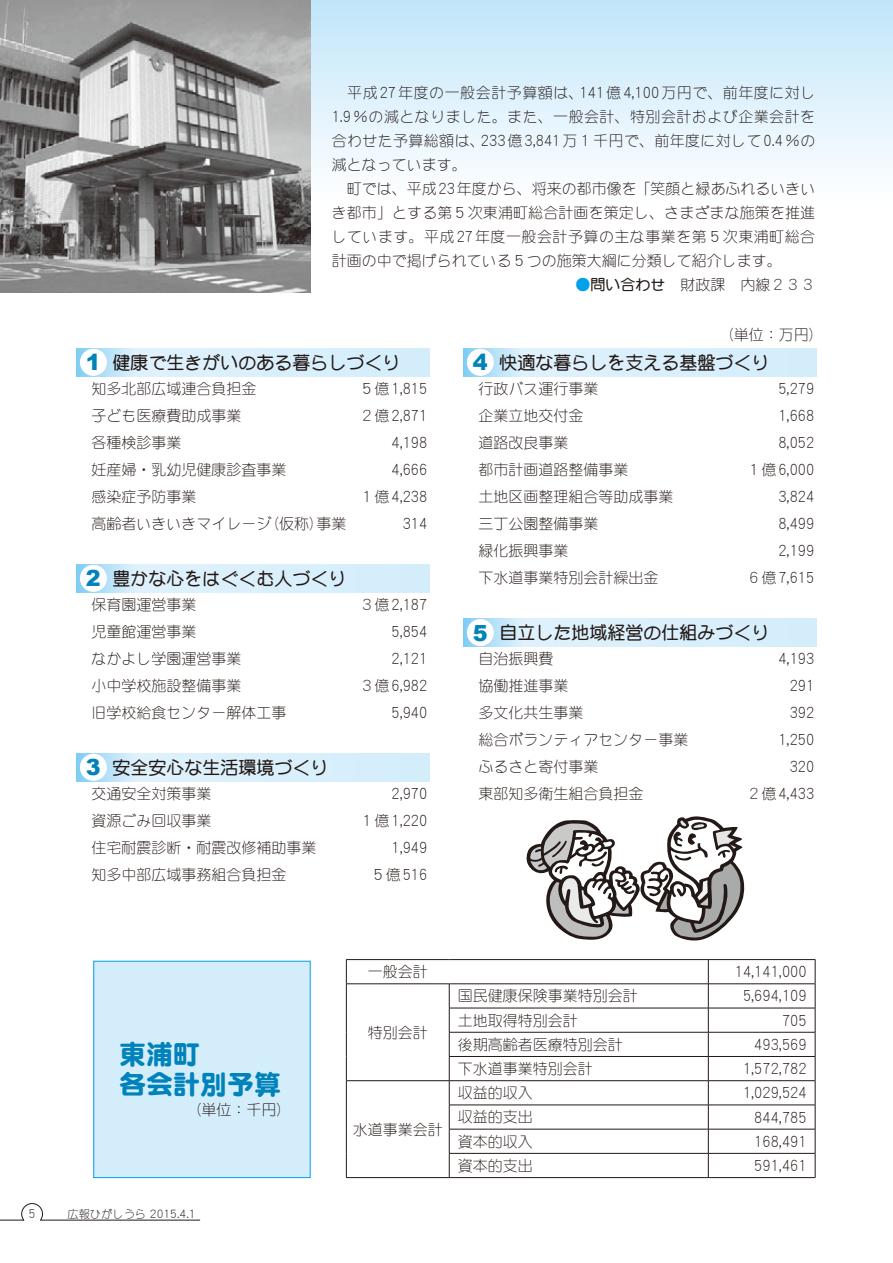
<style>
.page{position:relative;width:893px;height:1263px;background:#fff}
.page>*{position:absolute;margin:0;border:0;box-sizing:border-box;transform-origin:0 0}
.t1{font:27px/30px "DF Maru Gothic Std W9 90 msp RKSJ H";color:#0082ba}
.t2{font:900 22.2px "Arial";color:#0082ba}
.t3{font:18px "DF Maru Gothic Std W7 90 msp RKSJ H";color:#231916}
.t4{font:17.1px "DFSM Gothic Std W2 90 msp RKSJ H";color:#231916;scale:.88 1}
.t5{font:15px/24px "DFSM Gothic Std W2 90 msp RKSJ H";color:#231916}
.t6{font:13.65px "DFSM Gothic Std W2 90 msp RKSJ H";color:#231916;scale:.88 1}
.t7{font:12.75px "DFSM Gothic Std W2 90 msp RKSJ H";color:#231916;scale:.96 1}
.s1{font-size:17.1px}
.s2{font-family:"DF Maru Gothic Std W7 90 msp RKSJ H";color:#00a1e9}
.s3{font-family:"DF Maru Gothic Std W7 90 msp RKSJ H"}
.s4{font-size:15px}
.s5{font-size:11.25px}
</style>
<div class="page">
<div style="left:0;top:0;width:893px;height:208px;background:linear-gradient(to bottom,#c1e5f9,#fff)"></div>
<svg style="left:77px;top:349px;width:352px;height:27px;background:#d6eefb"></svg>
<div style="left:80px;top:349px;width:27px;height:27px;background:#fff;border-radius:50%"></div>
<svg style="left:77px;top:565px;width:352px;height:27px;background:#d6eefb"></svg>
<div style="left:80px;top:565px;width:27px;height:27px;background:#fff;border-radius:50%"></div>
<svg style="left:77px;top:754px;width:352px;height:27px;background:#d6eefb"></svg>
<div style="left:80px;top:754px;width:27px;height:27px;background:#fff;border-radius:50%"></div>
<svg style="left:463px;top:349px;width:353px;height:27px;background:#d5edfb"></svg>
<div style="left:467px;top:349px;width:27px;height:27px;background:#fff;border-radius:50%"></div>
<svg style="left:463px;top:619px;width:353px;height:27px;background:#d5edfb"></svg>
<div style="left:467px;top:619px;width:27px;height:27px;background:#fff;border-radius:50%"></div>
<div style="left:94px;top:961px;width:216px;height:217px;background:#d3edfb"></div>
<img style="left:0;top:0;width:310px;height:292px">
<hr style="left:346px;top:959px;width:103px;height:1px;background:#231916">
<hr style="left:449px;top:959px;width:366px;height:1px;background:#231916">
<hr style="left:346px;top:984px;width:103px;height:1px;background:#231916">
<hr style="left:449px;top:984px;width:259px;height:1px;background:#231916">
<hr style="left:708px;top:984px;width:107px;height:1px;background:#231916">
<hr style="left:449px;top:1008px;width:259px;height:1px;background:#231916">
<hr style="left:708px;top:1008px;width:107px;height:1px;background:#231916">
<hr style="left:449px;top:1032px;width:259px;height:1px;background:#231916">
<hr style="left:708px;top:1032px;width:107px;height:1px;background:#231916">
<hr style="left:449px;top:1056px;width:259px;height:1px;background:#231916">
<hr style="left:708px;top:1056px;width:107px;height:1px;background:#231916">
<hr style="left:346px;top:1080px;width:103px;height:1px;background:#231916">
<hr style="left:449px;top:1080px;width:259px;height:1px;background:#231916">
<hr style="left:708px;top:1080px;width:107px;height:1px;background:#231916">
<hr style="left:449px;top:1105px;width:259px;height:1px;background:#231916">
<hr style="left:708px;top:1105px;width:107px;height:1px;background:#231916">
<hr style="left:449px;top:1129px;width:259px;height:1px;background:#231916">
<hr style="left:708px;top:1129px;width:107px;height:1px;background:#231916">
<svg style="left:346px;top:960px;width:1px;height:217px"></svg>
<hr style="left:449px;top:1153px;width:259px;height:1px;background:#231916">
<svg style="left:449px;top:984px;width:1px;height:193px"></svg>
<hr style="left:708px;top:1153px;width:107px;height:1px;background:#231916">
<svg style="left:708px;top:960px;width:1px;height:217px"></svg>
<svg style="left:815px;top:960px;width:1px;height:217px"></svg>
<hr style="left:346px;top:1177px;width:469px;height:1px;background:#231916">
<svg style="left:526px;top:816px;width:219px;height:125px"></svg>
<hr style="left:40px;top:1220px;width:160px;height:1px;background:#231916">
<svg style="left:0;top:1203px;width:43px;height:18px"></svg>
<p class="t5" style="left:332px;top:82px;width:485px">　平成<span class="s1">27</span>年度の一般会計予算額は、<span class="s1">141</span>億<span class="s1">4,100</span>万円で、前年度に対し<span class="s1">1.9</span>％の減となりました。また、一般会計、特別会計および企業会計を合わせた予算総額は、<span class="s1">233</span>億<span class="s1">3,841</span>万１千円で、前年度に対して<span class="s1">0.4</span>％の減となっています。<br>　町では、平成<span class="s1">23</span>年度から、将来の都市像を「笑顔と緑あふれるいきいき都市」とする第５次東浦町総合計画を策定し、さまざまな施策を推進しています。平成<span class="s1">27</span>年度一般会計予算の主な事業を第５次東浦町総合計画の中で掲げられている５つの施策大綱に分類して紹介します。</p>
<p class="t5" style="left:575px;top:274px;width:241px"><span class="s2">●</span><span class="s3">問い合わせ</span>　財政課　内線２３３</p>
<p class="t3" style="left:113px;top:356px;width:289px">健康で生きがいのある暮らしづくり</p>
<p class="t5" style="left:92px;top:378px;width:166px">知多北部広域連合負担金</p>
<p class="t4" style="left:360px;top:381px;width:79px"><span class="s4">５億</span>1,815</p>
<p class="t5" style="left:92px;top:405px;width:151px">子ども医療費助成事業</p>
<p class="t4" style="left:360px;top:408px;width:79px"><span class="s4">２億</span>2,871</p>
<p class="t5" style="left:92px;top:432px;width:91px">各種検診事業</p>
<p class="t4" style="left:391px;top:435px;width:42px">4,198</p>
<p class="t5" style="left:92px;top:459px;width:196px">妊産婦・乳幼児健康診査事業</p>
<p class="t4" style="left:391px;top:462px;width:42px">4,666</p>
<p class="t5" style="left:92px;top:486px;width:106px">感染症予防事業</p>
<p class="t4" style="left:360px;top:489px;width:79px"><span class="s4">１億</span>4,238</p>
<p class="t5" style="left:92px;top:513px;width:256px">高齢者いきいきマイレージ（仮称）事業</p>
<p class="t4" style="left:403px;top:516px;width:30px">314</p>
<p class="t3" style="left:113px;top:572px;width:235px">豊かな心をはぐくむ人づくり</p>
<p class="t5" style="left:92px;top:594px;width:106px">保育園運営事業</p>
<p class="t4" style="left:360px;top:597px;width:79px"><span class="s4">３億</span>2,187</p>
<p class="t5" style="left:92px;top:621px;width:106px">児童館運営事業</p>
<p class="t4" style="left:391px;top:624px;width:42px">5,854</p>
<p class="t5" style="left:92px;top:648px;width:151px">なかよし学園運営事業</p>
<p class="t4" style="left:391px;top:651px;width:42px">2,121</p>
<p class="t5" style="left:92px;top:675px;width:151px">小中学校施設整備事業</p>
<p class="t4" style="left:360px;top:678px;width:79px"><span class="s4">３億</span>6,982</p>
<p class="t5" style="left:92px;top:702px;width:196px">旧学校給食センター解体工事</p>
<p class="t4" style="left:391px;top:705px;width:42px">5,940</p>
<p class="t3" style="left:113px;top:761px;width:217px">安全安心な生活環境づくり</p>
<p class="t5" style="left:92px;top:783px;width:121px">交通安全対策事業</p>
<p class="t4" style="left:391px;top:786px;width:42px">2,970</p>
<p class="t5" style="left:92px;top:810px;width:121px">資源ごみ回収事業</p>
<p class="t4" style="left:360px;top:813px;width:79px"><span class="s4">１億</span>1,220</p>
<p class="t5" style="left:92px;top:837px;width:226px">住宅耐震診断・耐震改修補助事業</p>
<p class="t4" style="left:391px;top:840px;width:42px">1,949</p>
<p class="t5" style="left:92px;top:864px;width:196px">知多中部広域事務組合負担金</p>
<p class="t4" style="left:371px;top:867px;width:66px"><span class="s4">５億</span>516</p>
<h2 class="t2" style="left:86px;top:346px;width:16px">1</h2>
<h2 class="t2" style="left:86px;top:562px;width:16px">2</h2>
<h2 class="t2" style="left:86px;top:751px;width:16px">3</h2>
<p class="t5" style="left:719px;top:325px;width:106px">（単位：万円）</p>
<h2 class="t2" style="left:473px;top:346px;width:16px">4</h2>
<p class="t3" style="left:499px;top:356px;width:271px">快適な暮らしを支える基盤づくり</p>
<p class="t5" style="left:478px;top:378px;width:121px">行政バス運行事業</p>
<p class="t4" style="left:778px;top:381px;width:42px">5,279</p>
<p class="t5" style="left:478px;top:405px;width:106px">企業立地交付金</p>
<p class="t4" style="left:778px;top:408px;width:42px">1,668</p>
<p class="t5" style="left:478px;top:432px;width:91px">道路改良事業</p>
<p class="t4" style="left:778px;top:435px;width:42px">8,052</p>
<p class="t5" style="left:478px;top:459px;width:151px">都市計画道路整備事業</p>
<p class="t4" style="left:746px;top:462px;width:79px"><span class="s4">１億</span>6,000</p>
<p class="t5" style="left:478px;top:486px;width:196px">土地区画整理組合等助成事業</p>
<p class="t4" style="left:778px;top:489px;width:42px">3,824</p>
<p class="t5" style="left:478px;top:513px;width:121px">三丁公園整備事業</p>
<p class="t4" style="left:778px;top:516px;width:42px">8,499</p>
<p class="t5" style="left:478px;top:540px;width:91px">緑化振興事業</p>
<p class="t4" style="left:778px;top:543px;width:42px">2,199</p>
<p class="t5" style="left:478px;top:567px;width:181px">下水道事業特別会計繰出金</p>
<p class="t4" style="left:746px;top:570px;width:79px"><span class="s4">６億</span>7,615</p>
<p class="t3" style="left:499px;top:626px;width:271px">自立した地域経営の仕組みづくり</p>
<p class="t5" style="left:478px;top:648px;width:76px">自治振興費</p>
<p class="t4" style="left:778px;top:651px;width:42px">4,193</p>
<p class="t5" style="left:478px;top:675px;width:91px">協働推進事業</p>
<p class="t4" style="left:790px;top:678px;width:30px">291</p>
<p class="t5" style="left:478px;top:702px;width:106px">多文化共生事業</p>
<p class="t4" style="left:790px;top:705px;width:30px">392</p>
<p class="t5" style="left:478px;top:729px;width:211px">総合ボランティアセンター事業</p>
<p class="t4" style="left:778px;top:732px;width:42px">1,250</p>
<p class="t5" style="left:478px;top:756px;width:121px">ふるさと寄付事業</p>
<p class="t4" style="left:790px;top:759px;width:30px">320</p>
<p class="t5" style="left:478px;top:783px;width:166px">東部知多衛生組合負担金</p>
<p class="t4" style="left:746px;top:786px;width:79px"><span class="s4">２億</span>4,433</p>
<h2 class="t2" style="left:473px;top:616px;width:16px">5</h2>
<h1 class="t1" style="left:119px;top:1043px;width:163px">東浦町<br>各会計別予算</h1>
<p class="t5" style="left:186px;top:1100px;width:106px">（単位：千円）</p>
<p class="t6" style="left:29px;top:1207px;width:9px">5</p>
<p class="t7" style="left:67px;top:1208px;width:135px"><span class="s5">広報ひがしうら</span> 2015.4.1</p>
<p class="t5" style="left:368px;top:961px;width:61px">一般会計</p>
<p class="t4" style="left:735px;top:964px;width:83px">14,141,000</p>
<p class="t5" style="left:368px;top:1022px;width:61px">特別会計</p>
<p class="t5" style="left:353px;top:1119px;width:91px">水道事業会計</p>
<p class="t5" style="left:458px;top:986px;width:181px">国民健康保険事業特別会計</p>
<p class="t4" style="left:743px;top:989px;width:74px">5,694,109</p>
<p class="t5" style="left:458px;top:1010px;width:121px">土地取得特別会計</p>
<p class="t4" style="left:782px;top:1013px;width:30px">705</p>
<p class="t5" style="left:458px;top:1034px;width:166px">後期高齢者医療特別会計</p>
<p class="t4" style="left:754px;top:1037px;width:61px">493,569</p>
<p class="t5" style="left:458px;top:1058px;width:136px">下水道事業特別会計</p>
<p class="t4" style="left:743px;top:1061px;width:74px">1,572,782</p>
<p class="t5" style="left:458px;top:1083px;width:76px">収益的収入</p>
<p class="t4" style="left:743px;top:1086px;width:74px">1,029,524</p>
<p class="t5" style="left:458px;top:1107px;width:76px">収益的支出</p>
<p class="t4" style="left:754px;top:1110px;width:61px">844,785</p>
<p class="t5" style="left:458px;top:1131px;width:76px">資本的収入</p>
<p class="t4" style="left:754px;top:1134px;width:61px">168,491</p>
<p class="t5" style="left:458px;top:1155px;width:76px">資本的支出</p>
<p class="t4" style="left:754px;top:1158px;width:61px">591,461</p>
</div>
